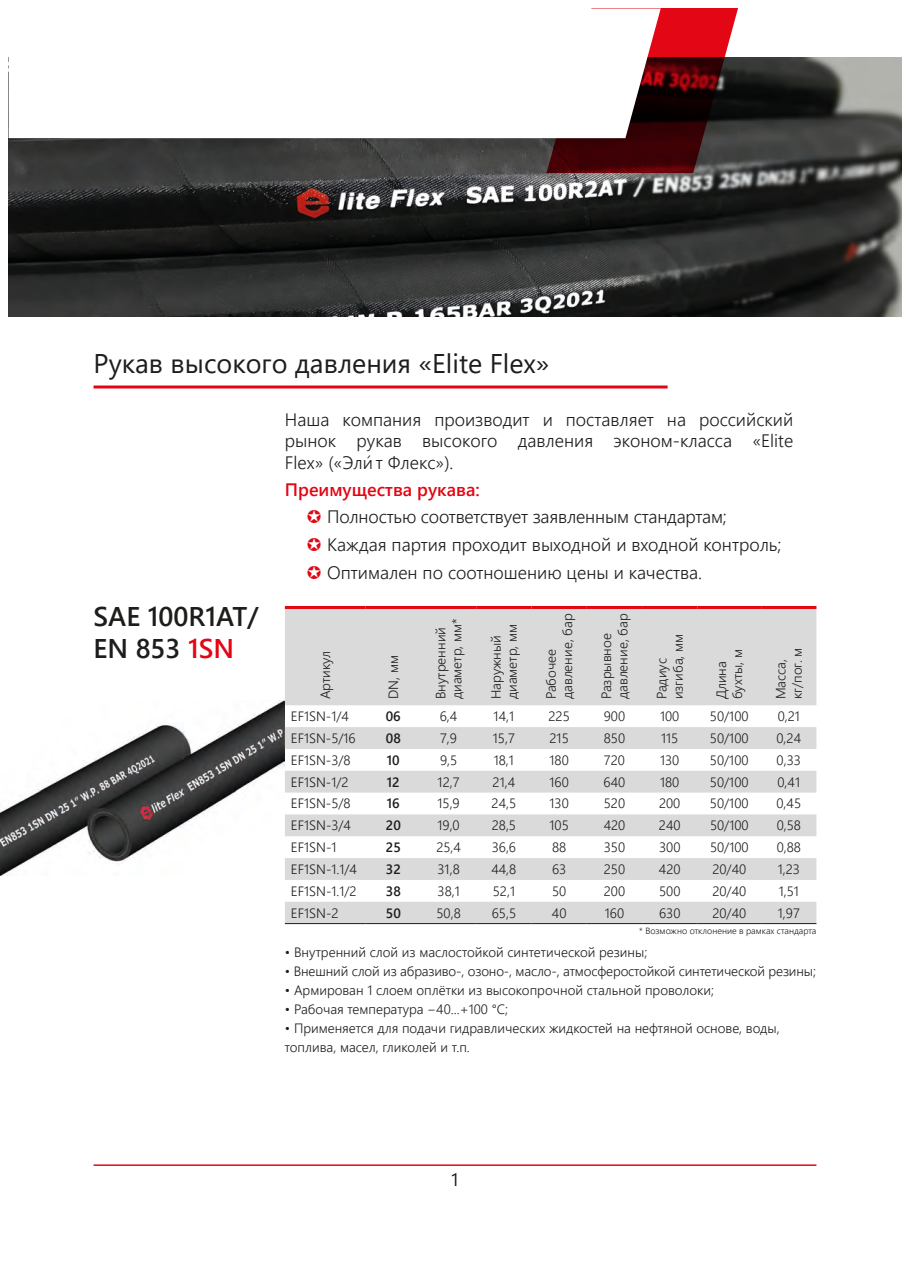
<style>
.page{position:relative;width:910px;height:1280px;background:#fff}
.page>*{position:absolute;margin:0;border:0;box-sizing:border-box;transform-origin:0 0}
.t1{font:27px "Segoe UI";color:#1d1d1b}
.t2{font:600 27px/32.4px "Segoe UI";color:#1d1d1b}
.t3{font:300 18px/21.6px "Segoe UI";color:#1d1d1b;text-align:justify}
.t4{font:600 18px "Segoe UI";color:#e30614}
.t5{font:18px "Segoe UI";color:#1d1d1b}
.t6{font:300 13.5px/16.2px "Segoe UI";color:#1d1d1b}
.t7{font:600 13.5px "Segoe UI";color:#1d1d1b}
.t8{font:300 9px "Segoe UI";color:#1d1d1b}
.s1{color:#e30614}
</style>
<div class="page">
<img style="left:9px;top:138px;width:892px;height:179px">
<svg style="left:546px;top:9px;width:355px;height:164px"></svg>
<svg style="left:546px;top:9px;width:115px;height:129px"></svg>
<hr style="left:94px;top:385px;width:574px;height:3px;background:#e30614">
<hr style="left:94px;top:1164px;width:722px;height:2px;background:#e30614">
<img style="left:0;top:700px;width:285px;height:176px">
<svg style="left:285px;top:609px;width:531px;height:314px;fill:#dadada"></svg>
<hr style="left:285px;top:606px;width:81px;height:3px;background:#e30614">
<hr style="left:366px;top:606px;width:55px;height:3px;background:#e30614">
<hr style="left:421px;top:606px;width:55px;height:3px;background:#e30614">
<hr style="left:476px;top:606px;width:55px;height:3px;background:#e30614">
<hr style="left:531px;top:606px;width:56px;height:3px;background:#e30614">
<hr style="left:587px;top:606px;width:55px;height:3px;background:#e30614">
<hr style="left:642px;top:606px;width:55px;height:3px;background:#e30614">
<hr style="left:697px;top:606px;width:64px;height:3px;background:#e30614">
<hr style="left:761px;top:606px;width:55px;height:3px;background:#e30614">
<hr style="left:285px;top:923px;width:81px;height:1px;background:#1d1d1b">
<hr style="left:366px;top:923px;width:55px;height:1px;background:#1d1d1b">
<hr style="left:421px;top:923px;width:55px;height:1px;background:#1d1d1b">
<hr style="left:476px;top:923px;width:55px;height:1px;background:#1d1d1b">
<hr style="left:531px;top:923px;width:56px;height:1px;background:#1d1d1b">
<hr style="left:587px;top:923px;width:55px;height:1px;background:#1d1d1b">
<hr style="left:642px;top:923px;width:55px;height:1px;background:#1d1d1b">
<hr style="left:697px;top:923px;width:64px;height:1px;background:#1d1d1b">
<hr style="left:761px;top:923px;width:55px;height:1px;background:#1d1d1b">
<h1 class="t1" style="left:94px;top:338px;width:457px">Рукав высокого давления «Elite Flex»</h1>
<h1 class="t2" style="left:94px;top:598px;width:167px">SAE 100R1AT/<br>EN 853 <span class="s1">1SN</span></h1>
<h2 class="t3" style="left:285px;top:407px;width:510px">Наша компания производит и поставляет на российский рынок рукав высокого давления эконом-класса «Elite Flex» («Эли´ т Флекс»).</h2>
<h2 class="t4" style="left:285px;top:472px;width:196px">Преимущества рукава:</h2>
<h2 class="t3" style="left:327px;top:501px;width:456px;line-height:27.9px;text-align:left">Полностью соответствует заявленным стандартам;<br>Каждая партия проходит выходной и входной контроль;<br>Оптимален по соотношению цены и качества.</h2>
<p class="t6" style="left:316px;top:699px;width:49px;rotate:-90deg">Артикул</p>
<p class="t6" style="left:384px;top:699px;width:45px;rotate:-90deg">DN, мм</p>
<p class="t6" style="left:431px;top:699px;width:82px;rotate:-90deg">Внутренний диаметр, мм*</p>
<p class="t6" style="left:486px;top:699px;width:77px;rotate:-90deg">Наружный диаметр, мм</p>
<p class="t6" style="left:542px;top:699px;width:87px;rotate:-90deg">Рабочее давление, бар</p>
<p class="t6" style="left:597px;top:699px;width:87px;rotate:-90deg">Разрывное давление, бар</p>
<p class="t6" style="left:652px;top:699px;width:67px;rotate:-90deg">Радиус изгиба, мм</p>
<p class="t6" style="left:712px;top:699px;width:52px;rotate:-90deg">Длина бухты, м</p>
<p class="t6" style="left:771px;top:699px;width:53px;rotate:-90deg">Масса, кг/пог. м</p>
<p class="t6" style="left:291px;top:707px;width:60px">EF1SN-1/4</p>
<p class="t7" style="left:386px;top:704px;width:17px">06</p>
<p class="t6" style="left:440px;top:707px;width:19px">6,4</p>
<p class="t6" style="left:494px;top:707px;width:22px">14,1</p>
<p class="t6" style="left:548px;top:707px;width:23px">225</p>
<p class="t6" style="left:604px;top:707px;width:23px">900</p>
<p class="t6" style="left:660px;top:707px;width:21px">100</p>
<p class="t6" style="left:710px;top:707px;width:40px">50/100</p>
<p class="t6" style="left:778px;top:707px;width:24px">0,21</p>
<p class="t6" style="left:291px;top:729px;width:66px">EF1SN-5/16</p>
<p class="t7" style="left:386px;top:725px;width:16px">08</p>
<p class="t6" style="left:440px;top:729px;width:18px">7,9</p>
<p class="t6" style="left:493px;top:729px;width:23px">15,7</p>
<p class="t6" style="left:549px;top:729px;width:21px">215</p>
<p class="t6" style="left:604px;top:729px;width:23px">850</p>
<p class="t6" style="left:661px;top:729px;width:19px">115</p>
<p class="t6" style="left:710px;top:729px;width:40px">50/100</p>
<p class="t6" style="left:776px;top:729px;width:26px">0,24</p>
<p class="t6" style="left:291px;top:750px;width:61px">EF1SN-3/8</p>
<p class="t7" style="left:387px;top:747px;width:14px">10</p>
<p class="t6" style="left:440px;top:750px;width:19px">9,5</p>
<p class="t6" style="left:494px;top:750px;width:22px">18,1</p>
<p class="t6" style="left:549px;top:750px;width:21px">180</p>
<p class="t6" style="left:604px;top:750px;width:23px">720</p>
<p class="t6" style="left:660px;top:750px;width:21px">130</p>
<p class="t6" style="left:710px;top:750px;width:40px">50/100</p>
<p class="t6" style="left:777px;top:750px;width:26px">0,33</p>
<p class="t6" style="left:291px;top:772px;width:59px">EF1SN-1/2</p>
<p class="t7" style="left:387px;top:769px;width:14px">12</p>
<p class="t6" style="left:438px;top:772px;width:23px">12,7</p>
<p class="t6" style="left:493px;top:772px;width:24px">21,4</p>
<p class="t6" style="left:549px;top:772px;width:21px">160</p>
<p class="t6" style="left:604px;top:772px;width:23px">640</p>
<p class="t6" style="left:660px;top:772px;width:21px">180</p>
<p class="t6" style="left:710px;top:772px;width:40px">50/100</p>
<p class="t6" style="left:777px;top:772px;width:24px">0,41</p>
<p class="t6" style="left:291px;top:794px;width:61px">EF1SN-5/8</p>
<p class="t7" style="left:387px;top:791px;width:14px">16</p>
<p class="t6" style="left:437px;top:794px;width:24px">15,9</p>
<p class="t6" style="left:492px;top:794px;width:26px">24,5</p>
<p class="t6" style="left:550px;top:794px;width:21px">130</p>
<p class="t6" style="left:604px;top:794px;width:23px">520</p>
<p class="t6" style="left:659px;top:794px;width:23px">200</p>
<p class="t6" style="left:710px;top:794px;width:40px">50/100</p>
<p class="t6" style="left:776px;top:794px;width:26px">0,45</p>
<p class="t6" style="left:291px;top:816px;width:62px">EF1SN-3/4</p>
<p class="t7" style="left:386px;top:813px;width:16px">20</p>
<p class="t6" style="left:437px;top:816px;width:24px">19,0</p>
<p class="t6" style="left:492px;top:816px;width:26px">28,5</p>
<p class="t6" style="left:550px;top:816px;width:21px">105</p>
<p class="t6" style="left:604px;top:816px;width:23px">420</p>
<p class="t6" style="left:659px;top:816px;width:23px">240</p>
<p class="t6" style="left:710px;top:816px;width:40px">50/100</p>
<p class="t6" style="left:777px;top:816px;width:26px">0,58</p>
<p class="t6" style="left:291px;top:838px;width:47px">EF1SN-1</p>
<p class="t7" style="left:386px;top:834px;width:16px">25</p>
<p class="t6" style="left:436px;top:838px;width:26px">25,4</p>
<p class="t6" style="left:492px;top:838px;width:26px">36,6</p>
<p class="t6" style="left:552px;top:838px;width:16px">88</p>
<p class="t6" style="left:604px;top:838px;width:23px">350</p>
<p class="t6" style="left:659px;top:838px;width:23px">300</p>
<p class="t6" style="left:710px;top:838px;width:40px">50/100</p>
<p class="t6" style="left:777px;top:838px;width:26px">0,88</p>
<p class="t6" style="left:291px;top:860px;width:68px">EF1SN-1.1/4</p>
<p class="t7" style="left:386px;top:856px;width:16px">32</p>
<p class="t6" style="left:438px;top:860px;width:24px">31,8</p>
<p class="t6" style="left:491px;top:860px;width:26px">44,8</p>
<p class="t6" style="left:552px;top:860px;width:16px">63</p>
<p class="t6" style="left:604px;top:860px;width:23px">250</p>
<p class="t6" style="left:659px;top:860px;width:23px">420</p>
<p class="t6" style="left:712px;top:860px;width:35px">20/40</p>
<p class="t6" style="left:778px;top:860px;width:24px">1,23</p>
<p class="t6" style="left:291px;top:881px;width:67px">EF1SN-1.1/2</p>
<p class="t7" style="left:386px;top:878px;width:16px">38</p>
<p class="t6" style="left:438px;top:881px;width:24px">38,1</p>
<p class="t6" style="left:493px;top:881px;width:24px">52,1</p>
<p class="t6" style="left:552px;top:881px;width:16px">50</p>
<p class="t6" style="left:604px;top:881px;width:23px">200</p>
<p class="t6" style="left:659px;top:881px;width:23px">500</p>
<p class="t6" style="left:712px;top:881px;width:35px">20/40</p>
<p class="t6" style="left:779px;top:881px;width:22px">1,51</p>
<p class="t6" style="left:291px;top:903px;width:49px">EF1SN-2</p>
<p class="t7" style="left:386px;top:900px;width:16px">50</p>
<p class="t6" style="left:437px;top:903px;width:26px">50,8</p>
<p class="t6" style="left:492px;top:903px;width:26px">65,5</p>
<p class="t6" style="left:552px;top:903px;width:16px">40</p>
<p class="t6" style="left:605px;top:903px;width:21px">160</p>
<p class="t6" style="left:659px;top:903px;width:23px">630</p>
<p class="t6" style="left:712px;top:903px;width:35px">20/40</p>
<p class="t6" style="left:778px;top:903px;width:23px">1,97</p>
<p class="t8" style="left:639px;top:922px;width:179px">* Возможно отклонение в рамках стандарта</p>
<p class="t6" style="left:285px;top:943px;width:364px">• Внутренний слой из маслостойкой синтетической резины;</p>
<p class="t6" style="left:285px;top:962px;width:533px">• Внешний слой из абразиво-, озоно-, масло-, атмосферостойкой синтетической резины;</p>
<p class="t6" style="left:285px;top:981px;width:431px">• Армирован 1 слоем оплётки из высокопрочной стальной проволоки;</p>
<p class="t6" style="left:285px;top:1000px;width:225px">• Рабочая температура −40...+100 °С;</p>
<p class="t6" style="left:285px;top:1017px;width:496px;line-height:18.9px">• Применяется для подачи гидравлических жидкостей на нефтяной основе, воды, топлива, масел, гликолей и т.п.</p>
<h2 class="t5" style="left:450px;top:1163px;width:11px">1</h2>
</div>
